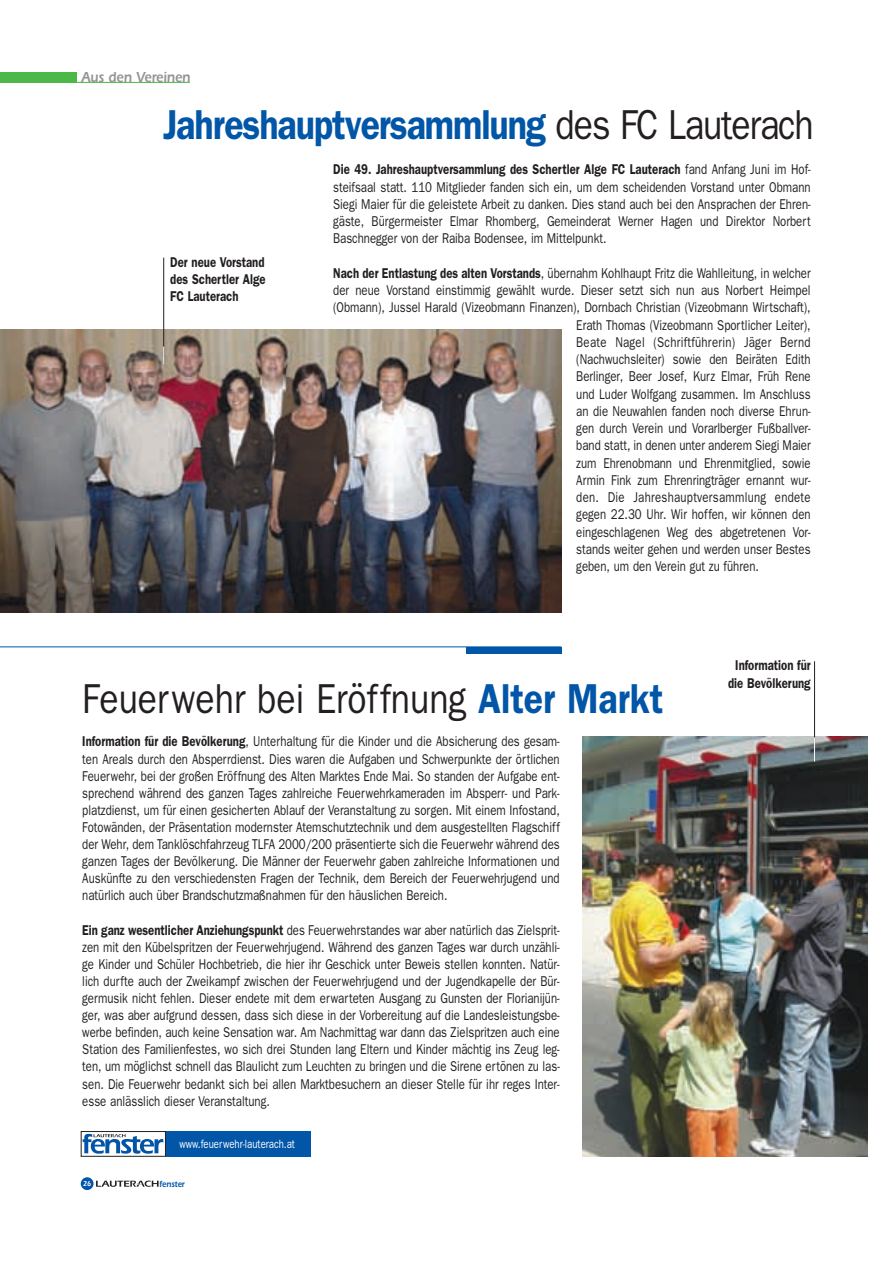
<style>
.page{position:relative;width:893px;height:1263px;background:#fff}
.page>*{position:absolute;margin:0;border:0;box-sizing:border-box;transform-origin:0 0}
.t1{font:600 42px "Franklin Gothic";letter-spacing:-.03em;color:#0156a8;scale:.85 1}
.t2{font:42px "Franklin Gothic";color:#231f20;scale:.85 1}
.t3{font:600 15px "Itc Eras";color:#939598;scale:.85 1}
.t4{font:14.25px/17.1px "Franklin Gothic";color:#231f20;text-align:justify;scale:.8 1}
.t5{font:600 14.25px/17.1px "Franklin Gothic";color:#231f20;text-align:justify;scale:.8 1}
.t6{font:14.25px "Franklin Gothic";letter-spacing:.025em;color:#231f20;scale:.8 1}
.t7{font:14.25px "Franklin Gothic";letter-spacing:.02em;color:#231f20;scale:.8 1}
.t8{font:12px "Franklin Gothic";color:#fff;scale:.8 1}
.t9{font:600 9px "Itc Eras";color:#0156a8;scale:.85 1}
.t10{font:600 7.5px "Itc Eras";color:#fff;scale:.85 1}
.s1{font-weight:400;color:#231f20}
.s2{font-weight:600}
.s3{font-weight:600;color:#0156a8}
</style>
<div class="page">
<img style="left:0;top:330px;width:561px;height:282px">
<img style="left:583px;top:737px;width:284px;height:420px">
<hr style="left:163px;top:258px;width:1px;height:106px;background:#231f20">
<svg style="left:163px;top:347px;width:1px;height:17px"></svg>
<hr style="left:814px;top:661px;width:1px;height:101px;background:#231f20">
<svg style="left:814px;top:737px;width:1px;height:25px"></svg>
<hr style="left:0;top:647px;width:561px;height:1px;background:#0156a8">
<div style="left:81px;top:1131px;width:85px;height:26px;border:1px solid #231f20"></div>
<svg style="left:83px;top:1134px;width:80px;height:20px"></svg>
<div style="left:166px;top:1131px;width:144px;height:26px;background:#0156a8"></div>
<div style="left:466px;top:647px;width:95px;height:6px;background:#0156a8"></div>
<div style="left:81px;top:1177px;width:13px;height:13px;background:#0156a8;border-radius:50%"></div>
<svg style="left:96px;top:1180px;width:63px;height:7px"></svg>
<div style="left:0;top:72px;width:77px;height:11px;background:#4cb848"></div>
<hr style="left:75px;top:82px;width:115px;height:1px;background:#4cb848">
<p class="t3" style="left:82px;top:72px;width:130px">Aus den Vereinen</p>
<h1 class="t1" style="left:163px;top:110px;width:767px">Jahreshauptversammlung <span class="s1">des FC Lauterach</span></h1>
<p class="t5" style="left:170px;top:255px;width:121px">Der neue Vorstand des Schertler Alge FC Lauterach</p>
<p class="t4" style="left:333px;top:162px;width:598px"><span class="s2">Die 49. Jahreshauptversammlung des Schertler Alge FC Lauterach</span> fand Anfang Juni im Hof&shy;steifsaal statt. 110 Mitglieder fanden sich ein, um dem scheidenden Vorstand unter Obmann Siegi Maier für die geleistete Arbeit zu danken. Dies stand auch bei den Ansprachen der Ehren&shy;gäste, Bürgermeister Elmar Rhomberg, Gemeinderat Werner Hagen und Direktor Norbert Baschnegger von der Raiba Bodensee, im Mittelpunkt.</p>
<p class="t4" style="left:333px;top:266px;width:598px"><span class="s2">Nach der Entlastung des alten Vorstands</span>, übernahm Kohlhaupt Fritz die Wahlleitung, in welcher</p>
<p class="t4" style="left:333px;top:283px;width:598px">der neue Vorstand einstimmig gewählt wurde. Dieser setzt sich nun aus Norbert Heimpel</p>
<p class="t4" style="left:333px;top:300px;width:598px">(Obmann), Jussel Harald (Vizeobmann Finanzen), Dornbach Christian (Vizeobmann Wirtschaft),</p>
<p class="t4" style="left:576px;top:317px;width:294px">Erath Thomas (Vizeobmann Sportlicher Leiter),</p>
<p class="t6" style="left:576px;top:337px;width:294px">Beate Nagel (Schriftführerin) Jäger Bernd</p>
<p class="t4" style="left:576px;top:352px;width:294px">(Nachwuchsleiter) sowie den Beiräten Edith</p>
<p class="t4" style="left:576px;top:369px;width:294px">Berlinger, Beer Josef, Kurz Elmar, Früh Rene</p>
<p class="t4" style="left:576px;top:386px;width:294px">und Luder Wolfgang zusammen. Im Anschluss</p>
<p class="t4" style="left:576px;top:404px;width:294px">an die Neuwahlen fanden noch diverse Ehrun-</p>
<p class="t4" style="left:576px;top:421px;width:294px">gen durch Verein und Vorarlberger Fußballver-</p>
<p class="t4" style="left:576px;top:438px;width:294px">band statt, in denen unter anderem Siegi Maier</p>
<p class="t4" style="left:576px;top:455px;width:294px">zum Ehrenobmann und Ehrenmitglied, sowie</p>
<p class="t4" style="left:576px;top:473px;width:294px">Armin Fink zum Ehrenringträger ernannt wur-</p>
<p class="t7" style="left:576px;top:492px;width:294px">den. Die Jahreshauptversammlung endete</p>
<p class="t4" style="left:576px;top:507px;width:294px">gegen 22.30 Uhr. Wir hoffen, wir können den</p>
<p class="t4" style="left:576px;top:524px;width:294px">eingeschlagenen Weg des abgetretenen Vor-</p>
<p class="t4" style="left:576px;top:542px;width:294px">stands weiter gehen und werden unser Bestes</p>
<p class="t4" style="left:576px;top:559px;width:230px">geben, um den Verein gut zu führen.</p>
<h1 class="t2" style="left:82px;top:684px;width:685px">Feuerwehr bei Eröffnung <span class="s3">Alter Markt</span></h1>
<p class="t4" style="left:82px;top:734px;width:598px"><span class="s2">Information für die Bevölkerung</span>, Unterhaltung für die Kinder und die Absicherung des gesam&shy;ten Areals durch den Absperrdienst. Dies waren die Aufgaben und Schwerpunkte der örtlichen Feuerwehr, bei der großen Eröffnung des Alten Marktes Ende Mai. So standen der Aufgabe ent&shy;sprechend während des ganzen Tages zahlreiche Feuerwehrkameraden im Absperr- und Park&shy;platzdienst, um für einen gesicherten Ablauf der Veranstaltung zu sorgen. Mit einem Infostand, Fotowänden, der Präsentation modernster Atemschutztechnik und dem ausgestellten Flagschiff der Wehr, dem Tanklöschfahrzeug TLFA 2000/200 präsentierte sich die Feuerwehr während des ganzen Tages der Bevölkerung. Die Männer der Feuerwehr gaben zahlreiche Informationen und Auskünfte zu den verschiedensten Fragen der Technik, dem Bereich der Feuerwehrjugend und natürlich auch über Brandschutzmaßnahmen für den häuslichen Bereich.</p>
<p class="t4" style="left:82px;top:922px;width:598px"><span class="s2">Ein ganz wesentlicher Anziehungspunkt</span> des Feuerwehrstandes war aber natürlich das Zielsprit&shy;zen mit den Kübelspritzen der Feuerwehrjugend. Während des ganzen Tages war durch unzähli&shy;ge Kinder und Schüler Hochbetrieb, die hier ihr Geschick unter Beweis stellen konnten. Natür&shy;lich durfte auch der Zweikampf zwischen der Feuerwehrjugend und der Jugendkapelle der Bür&shy;germusik nicht fehlen. Dieser endete mit dem erwarteten Ausgang zu Gunsten der Florianijün&shy;ger, was aber aufgrund dessen, dass sich diese in der Vorbereitung auf die Landesleistungsbe&shy;werbe befinden, auch keine Sensation war. Am Nachmittag war dann das Zielspritzen auch eine Station des Familienfestes, wo sich drei Stunden lang Eltern und Kinder mächtig ins Zeug leg&shy;ten, um möglichst schnell das Blaulicht zum Leuchten zu bringen und die Sirene ertönen zu las&shy;sen. Die Feuerwehr bedankt sich bei allen Marktbesuchern an dieser Stelle für ihr reges Inter&shy;esse anlässlich dieser Veranstaltung.</p>
<p class="t8" style="left:179px;top:1139px;width:146px">www.feuerwehr-lauterach.at</p>
<p class="t10" style="left:83px;top:1181px;width:11px">26</p>
<p class="t9" style="left:160px;top:1181px;width:31px">fenster</p>
<p class="t5" style="left:728px;top:658px;width:105px;text-align:center">Information für die Bevölkerung</p>
</div>
